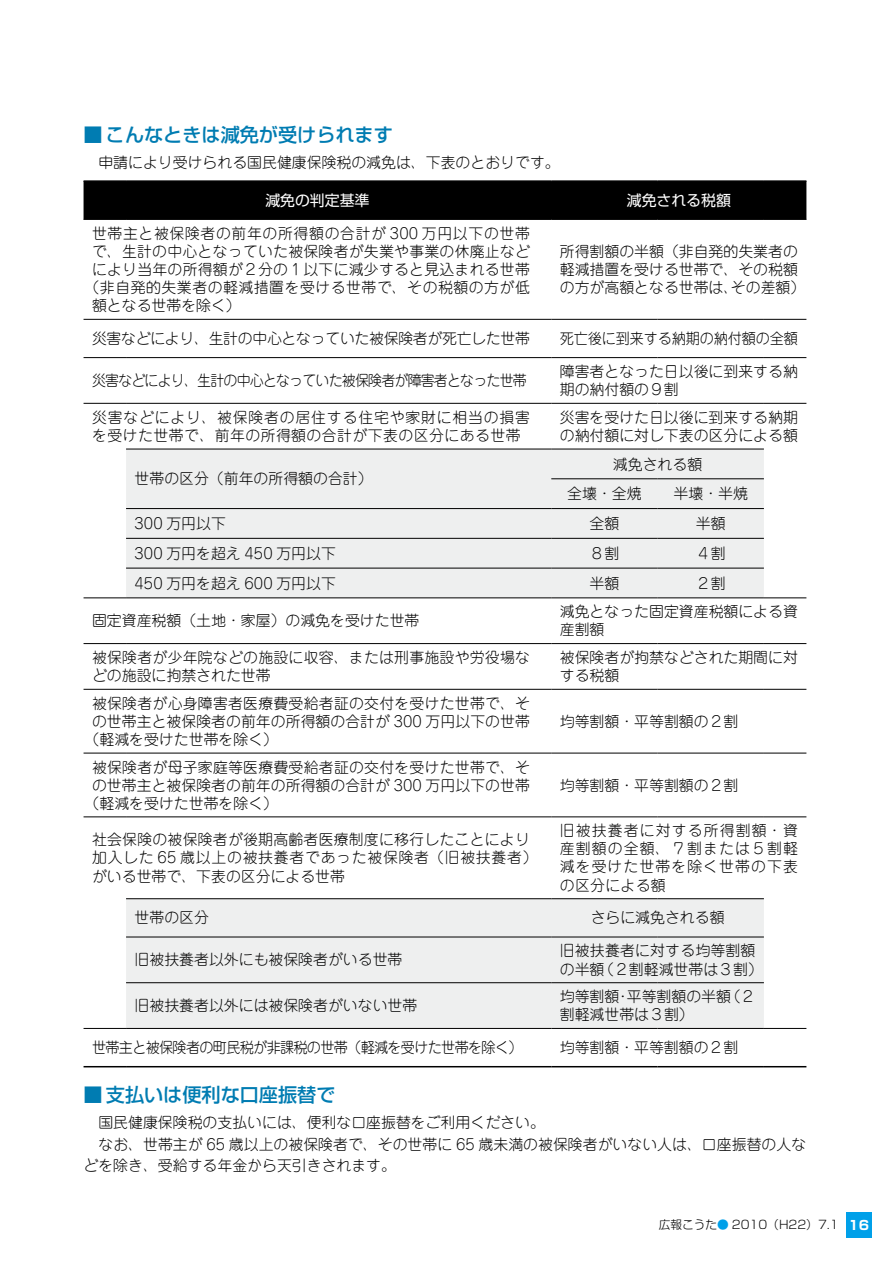
<style>
.page{position:relative;width:893px;height:1263px;background:#fff}
.page>*{position:absolute;margin:0;border:0;box-sizing:border-box;transform-origin:0 0}
.t1{font:500 19.2px "Shin Go Pro";color:#007cb2}
.t2{font:300 14.85px/18px "Jun 101 Pro";color:#000}
.t3{font:300 14.85px/18px "Jun 101 Pro";letter-spacing:.04em;color:#000}
.t4{font:300 14.85px "Jun 101 Pro";letter-spacing:-.06em;color:#000;scale:.94 1}
.t5{font:300 14.85px "Jun 101 Pro";letter-spacing:-.05em;color:#000;scale:.95 1}
.t6{font:300 14.85px "Jun 101 Pro";letter-spacing:-.02em;color:#000}
.t7{font:300 14.85px "Jun 101 Pro";letter-spacing:.035em;color:#000}
.t8{font:300 14.85px "Jun 101 Pro";color:#000;scale:.95 1}
.t9{font:14.85px "Shin Go Pro";color:#fff}
.t10{font:300 11.7px "Shin Go Pro";color:#000}
.s1{color:#00a0e9}
.s2{font-weight:700;font-size:12.75px;color:#fff}
</style>
<div class="page">
<div style="left:84px;top:182px;width:722px;height:37px;background:#000"></div>
<svg style="left:126px;top:450px;width:638px;height:578px"></svg>
<hr style="left:84px;top:180px;width:42px;height:2px;background:#000">
<hr style="left:126px;top:180px;width:425px;height:2px;background:#000">
<hr style="left:551px;top:180px;width:107px;height:2px;background:#000">
<hr style="left:658px;top:180px;width:106px;height:2px;background:#000">
<hr style="left:764px;top:180px;width:42px;height:2px;background:#000">
<hr style="left:84px;top:1066px;width:42px;height:1px;background:#000">
<hr style="left:126px;top:1066px;width:425px;height:1px;background:#000">
<hr style="left:551px;top:1066px;width:107px;height:1px;background:#000">
<hr style="left:658px;top:1066px;width:106px;height:1px;background:#000">
<hr style="left:764px;top:1066px;width:42px;height:1px;background:#000">
<hr style="left:84px;top:219px;width:42px;height:1px;background:#000">
<hr style="left:126px;top:219px;width:425px;height:1px;background:#000">
<hr style="left:551px;top:219px;width:107px;height:1px;background:#000">
<hr style="left:658px;top:219px;width:106px;height:1px;background:#000">
<hr style="left:764px;top:219px;width:42px;height:1px;background:#000">
<hr style="left:84px;top:319px;width:42px;height:1px;background:#000">
<hr style="left:126px;top:319px;width:425px;height:1px;background:#000">
<hr style="left:551px;top:319px;width:107px;height:1px;background:#000">
<hr style="left:658px;top:319px;width:106px;height:1px;background:#000">
<hr style="left:764px;top:319px;width:42px;height:1px;background:#000">
<hr style="left:84px;top:357px;width:42px;height:1px;background:#000">
<hr style="left:126px;top:357px;width:425px;height:1px;background:#000">
<hr style="left:551px;top:357px;width:107px;height:1px;background:#000">
<hr style="left:658px;top:357px;width:106px;height:1px;background:#000">
<hr style="left:764px;top:357px;width:42px;height:1px;background:#000">
<hr style="left:84px;top:403px;width:42px;height:1px;background:#000">
<hr style="left:126px;top:403px;width:425px;height:1px;background:#000">
<hr style="left:551px;top:403px;width:107px;height:1px;background:#000">
<hr style="left:658px;top:403px;width:106px;height:1px;background:#000">
<hr style="left:764px;top:403px;width:42px;height:1px;background:#000">
<hr style="left:126px;top:449px;width:425px;height:1px;background:#000">
<hr style="left:551px;top:449px;width:107px;height:1px;background:#000">
<hr style="left:658px;top:449px;width:106px;height:1px;background:#000">
<hr style="left:551px;top:478px;width:107px;height:1px;background:#000">
<hr style="left:658px;top:478px;width:106px;height:1px;background:#000">
<hr style="left:126px;top:508px;width:425px;height:1px;background:#000">
<hr style="left:551px;top:508px;width:107px;height:1px;background:#000">
<hr style="left:658px;top:508px;width:106px;height:1px;background:#000">
<hr style="left:126px;top:538px;width:425px;height:1px;background:#000">
<hr style="left:551px;top:538px;width:107px;height:1px;background:#000">
<hr style="left:658px;top:538px;width:106px;height:1px;background:#000">
<hr style="left:126px;top:568px;width:425px;height:1px;background:#000">
<hr style="left:551px;top:568px;width:107px;height:1px;background:#000">
<hr style="left:658px;top:568px;width:106px;height:1px;background:#000">
<hr style="left:84px;top:597px;width:42px;height:1px;background:#000">
<hr style="left:126px;top:597px;width:425px;height:1px;background:#000">
<hr style="left:551px;top:597px;width:107px;height:1px;background:#000">
<hr style="left:658px;top:597px;width:106px;height:1px;background:#000">
<hr style="left:764px;top:597px;width:42px;height:1px;background:#000">
<hr style="left:84px;top:643px;width:42px;height:1px;background:#000">
<hr style="left:126px;top:643px;width:425px;height:1px;background:#000">
<hr style="left:551px;top:643px;width:107px;height:1px;background:#000">
<hr style="left:658px;top:643px;width:106px;height:1px;background:#000">
<hr style="left:764px;top:643px;width:42px;height:1px;background:#000">
<hr style="left:84px;top:689px;width:42px;height:1px;background:#000">
<hr style="left:126px;top:689px;width:425px;height:1px;background:#000">
<hr style="left:551px;top:689px;width:107px;height:1px;background:#000">
<hr style="left:658px;top:689px;width:106px;height:1px;background:#000">
<hr style="left:764px;top:689px;width:42px;height:1px;background:#000">
<hr style="left:84px;top:753px;width:42px;height:1px;background:#000">
<hr style="left:126px;top:753px;width:425px;height:1px;background:#000">
<hr style="left:551px;top:753px;width:107px;height:1px;background:#000">
<hr style="left:658px;top:753px;width:106px;height:1px;background:#000">
<hr style="left:764px;top:753px;width:42px;height:1px;background:#000">
<hr style="left:84px;top:816px;width:42px;height:1px;background:#000">
<hr style="left:126px;top:816px;width:425px;height:1px;background:#000">
<hr style="left:551px;top:816px;width:107px;height:1px;background:#000">
<hr style="left:658px;top:816px;width:106px;height:1px;background:#000">
<hr style="left:764px;top:816px;width:42px;height:1px;background:#000">
<hr style="left:551px;top:898px;width:107px;height:1px;background:#000">
<hr style="left:658px;top:898px;width:106px;height:1px;background:#000">
<hr style="left:126px;top:937px;width:425px;height:1px;background:#000">
<hr style="left:551px;top:937px;width:107px;height:1px;background:#000">
<hr style="left:658px;top:937px;width:106px;height:1px;background:#000">
<hr style="left:126px;top:982px;width:425px;height:1px;background:#000">
<hr style="left:551px;top:982px;width:107px;height:1px;background:#000">
<hr style="left:658px;top:982px;width:106px;height:1px;background:#000">
<hr style="left:84px;top:1028px;width:42px;height:1px;background:#000">
<hr style="left:126px;top:1028px;width:425px;height:1px;background:#000">
<hr style="left:551px;top:1028px;width:107px;height:1px;background:#000">
<hr style="left:658px;top:1028px;width:106px;height:1px;background:#000">
<hr style="left:764px;top:1028px;width:42px;height:1px;background:#000">
<hr style="left:126px;top:898px;width:425px;height:1px;background:#000">
<div style="left:846px;top:1212px;width:26px;height:25px;background:#00a0e9"></div>
<p class="t1" style="left:84px;top:119px;width:311px">■ こんなときは減免が受けられます</p>
<p class="t2" style="left:84px;top:151px;width:478px">　申請により受けられる国民健康保険税の減免は、下表のとおりです。</p>
<p class="t9" style="left:265px;top:188px;width:106px">減免の判定基準</p>
<p class="t9" style="left:627px;top:188px;width:106px">減免される税額</p>
<p class="t3" style="left:92px;top:222px;width:439px">世帯主と被保険者の前年の所得額の合計が 300 万円以下の世帯</p>
<p class="t2" style="left:92px;top:241px;width:440px">で、生計の中心となっていた被保険者が失業や事業の休廃止など</p>
<p class="t2" style="left:92px;top:259px;width:439px">により当年の所得額が２分の１以下に減少すると見込まれる世帯</p>
<p class="t7" style="left:85px;top:276px;width:447px">（非自発的失業者の軽減措置を受ける世帯で、その税額の方が低</p>
<p class="t2" style="left:92px;top:295px;width:150px">額となる世帯を除く）</p>
<p class="t2" style="left:560px;top:241px;width:247px">所得割額の半額（非自発的失業者の軽減措置を受ける世帯で、その税額の方が高額となる世帯は、その差額）</p>
<p class="t6" style="left:92px;top:327px;width:439px">災害などにより、生計の中心となっていた被保険者が死亡した世帯</p>
<p class="t8" style="left:560px;top:327px;width:252px">死亡後に到来する納期の納付額の全額</p>
<p class="t4" style="left:92px;top:369px;width:464px">災害などにより、生計の中心となっていた被保険者が障害者となった世帯</p>
<p class="t2" style="left:560px;top:361px;width:240px">障害者となった日以後に到来する納期の納付額の９割</p>
<p class="t3" style="left:92px;top:406px;width:440px">災害などにより、被保険者の居住する住宅や家財に相当の損害を受けた世帯で、前年の所得額の合計が下表の区分にある世帯</p>
<p class="t2" style="left:560px;top:406px;width:240px">災害を受けた日以後に到来する納期の納付額に対し下表の区分による額</p>
<p class="t2" style="left:135px;top:468px;width:240px">世帯の区分（前年の所得額の合計）</p>
<p class="t2" style="left:567px;top:447px;width:136px;line-height:29.7px;text-indent:46px">減免される額全壊・全焼</p>
<p class="t2" style="left:674px;top:483px;width:76px">半壊・半焼</p>
<p class="t2" style="left:135px;top:513px;width:93px">300 万円以下</p>
<p class="t2" style="left:590px;top:513px;width:31px">全額</p>
<p class="t2" style="left:696px;top:513px;width:31px">半額</p>
<p class="t2" style="left:135px;top:542px;width:203px">300 万円を超え 450 万円以下</p>
<p class="t2" style="left:590px;top:542px;width:31px">８割</p>
<p class="t2" style="left:696px;top:542px;width:31px">４割</p>
<p class="t2" style="left:135px;top:572px;width:203px">450 万円を超え 600 万円以下</p>
<p class="t2" style="left:590px;top:572px;width:31px">半額</p>
<p class="t2" style="left:696px;top:572px;width:31px">２割</p>
<p class="t2" style="left:92px;top:610px;width:329px">固定資産税額（土地・家屋）の減免を受けた世帯</p>
<p class="t2" style="left:560px;top:601px;width:240px">減免となった固定資産税額による資産割額</p>
<p class="t2" style="left:92px;top:647px;width:440px">被保険者が少年院などの施設に収容、または刑事施設や労役場などの施設に拘禁された世帯</p>
<p class="t2" style="left:560px;top:647px;width:240px">被保険者が拘禁などされた期間に対する税額</p>
<p class="t2" style="left:92px;top:692px;width:440px">被保険者が心身障害者医療費受給者証の交付を受けた世帯で、そ</p>
<p class="t2" style="left:92px;top:710px;width:439px">の世帯主と被保険者の前年の所得額の合計が 300 万円以下の世帯</p>
<p class="t2" style="left:85px;top:728px;width:195px">（軽減を受けた世帯を除く）</p>
<p class="t2" style="left:560px;top:710px;width:180px">均等割額・平等割額の２割</p>
<p class="t2" style="left:92px;top:756px;width:440px">被保険者が母子家庭等医療費受給者証の交付を受けた世帯で、そ</p>
<p class="t2" style="left:92px;top:774px;width:439px">の世帯主と被保険者の前年の所得額の合計が 300 万円以下の世帯</p>
<p class="t2" style="left:85px;top:792px;width:195px">（軽減を受けた世帯を除く）</p>
<p class="t2" style="left:560px;top:774px;width:180px">均等割額・平等割額の２割</p>
<p class="t2" style="left:92px;top:829px;width:447px">社会保険の被保険者が後期高齢者医療制度に移行したことにより加入した 65 歳以上の被扶養者であった被保険者（旧被扶養者）がいる世帯で、下表の区分による世帯</p>
<p class="t2" style="left:560px;top:820px;width:240px;text-align:justify">旧被扶養者に対する所得割額・資産割額の全額、７割または５割軽減を受けた世帯を除く世帯の下表の区分による額</p>
<p class="t2" style="left:135px;top:907px;width:76px">世帯の区分</p>
<p class="t2" style="left:591px;top:907px;width:135px">さらに減免される額</p>
<p class="t2" style="left:135px;top:949px;width:269px">旧被扶養者以外にも被保険者がいる世帯</p>
<p class="t2" style="left:560px;top:940px;width:205px">旧被扶養者に対する均等割額の半額（２割軽減世帯は３割）</p>
<p class="t2" style="left:135px;top:995px;width:284px">旧被扶養者以外には被保険者がいない世帯</p>
<p class="t2" style="left:560px;top:986px;width:197px">均等割額・平等割額の半額（２割軽減世帯は３割）</p>
<p class="t5" style="left:92px;top:1036px;width:455px">世帯主と被保険者の町民税が非課税の世帯（軽減を受けた世帯を除く）</p>
<p class="t2" style="left:560px;top:1037px;width:180px">均等割額・平等割額の２割</p>
<p class="t1" style="left:84px;top:1079px;width:253px">■ 支払いは便利な口座振替で</p>
<p class="t2" style="left:84px;top:1110px;width:724px;line-height:21.3px">　国民健康保険税の支払いには、便利な口座振替をご利用ください。<br>　なお、世帯主が 65 歳以上の被保険者で、その世帯に 65 歳未満の被保険者がいない人は、口座振替の人などを除き、受給する年金から天引きされます。</p>
<p class="t10" style="left:659px;top:1215px;width:212px">広報こうた<span class="s1">●</span> 2010（H22）7.1 <span class="s2">16</span></p>
</div>
